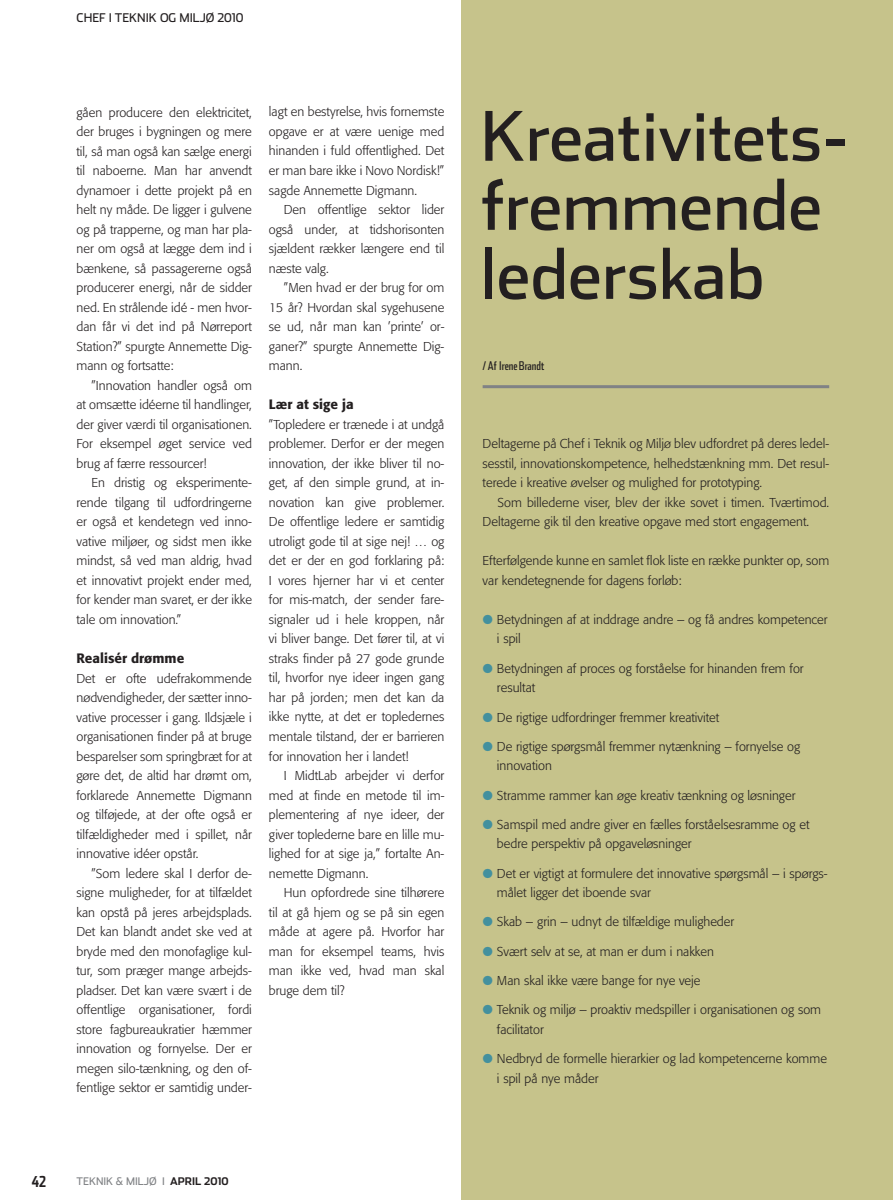
<style>
.page{position:relative;width:893px;height:1200px;background:#fff}
.page>*{position:absolute;margin:0;border:0;box-sizing:border-box;transform-origin:0 0}
.t1{font:68.25px/69px "Stainless";color:#231f20}
.t2{font:700 15px "Stainless Comp";color:#231f20}
.t3{font:500 13.5px "Formata";color:#231f20}
.t4{font:300 12.75px/19.5px "Formata";color:#231f20;text-align:justify}
.t5{font:12px "Stainless";color:#231f20}
.t6{font:12px "Stainless Comp";color:#231f20}
.t7{font:10.5px "Stainless";color:#808285}
.s1{font-weight:700;color:#231f20}
.s2{font-family:"Mathematical Pi Six";font-weight:400;color:#43909e}
</style>
<div class="page">
<div style="left:461px;top:0;width:432px;height:1199px;background:#c6c38b"></div>
<hr style="left:483px;top:385px;width:346px;height:3px;background:#808285">
<p class="t5" style="left:77px;top:11px;width:169px">CHEF I TEKNIK OG MILJØ 2010</p>
<p class="t4" style="left:77px;top:102px;width:177px">gåen producere den elektricitet, der bruges i bygningen og mere til, så man også kan sælge energi til naboerne. Man har anvendt dynamoer i dette projekt på en helt ny måde. De ligger i gulvene og på trapperne, og man har pla&shy;ner om også at lægge dem ind i bænkene, så passagererne også producerer energi, når de sidder ned. En strålende idé - men hvor&shy;dan får vi det ind på Nørreport Station?” spurgte Annemette Dig&shy;mann og fortsatte:</p>
<p class="t4" style="left:77px;top:375px;width:177px;text-indent:15px">”Innovation handler også om at omsætte idéerne til handlinger, der giver værdi til organisationen.<br>For eksempel øget service ved brug af færre ressourcer!</p>
<p class="t4" style="left:77px;top:473px;width:177px;text-indent:15px">En dristig og eksperimente&shy;rende tilgang til udfordringerne er også et kendetegn ved inno&shy;vative miljøer, og sidst men ikke mindst, så ved man aldrig, hvad et innovativt projekt ender med, for kender man svaret, er der ikke tale om innovation.”</p>
<p class="t3" style="left:77px;top:649px;width:109px">Realisér drømme</p>
<p class="t4" style="left:77px;top:668px;width:177px">Det er ofte udefrakommende nødvendigheder, der sætter inno&shy;vative processer i gang. Ildsjæle i organisationen finder på at bruge besparelser som springbræt for at gøre det, de altid har drømt om, forklarede Annemette Digmann og tilføjede, at der ofte også er tilfældigheder med i spillet, når innovative idéer opstår.</p>
<p class="t4" style="left:77px;top:863px;width:177px;text-indent:15px">”Som ledere skal I derfor de&shy;signe muligheder, for at tilfældet kan opstå på jeres arbejdsplads.<br>Det kan blandt andet ske ved at bryde med den monofaglige kul&shy;tur, som præger mange arbejds&shy;pladser. Det kan være svært i de offentlige organisationer, fordi store fagbureaukratier hæmmer innovation og fornyelse. Der er megen silo-tænkning, og den of&shy;fentlige sektor er samtidig under-</p>
<p class="t4" style="left:269px;top:102px;width:177px">lagt en bestyrelse, hvis fornemste opgave er at være uenige med hinanden i fuld offentlighed. Det er man bare ikke i Novo Nordisk!” sagde Annemette Digmann.</p>
<p class="t4" style="left:269px;top:200px;width:177px;text-indent:15px">Den offentlige sektor lider også under, at tidshorisonten sjældent rækker længere end til næste valg.</p>
<p class="t4" style="left:269px;top:278px;width:177px;text-indent:15px">”Men hvad er der brug for om 15 år? Hvordan skal sygehusene se ud, når man kan ’printe’ or&shy;ganer?” spurgte Annemette Dig&shy;mann.</p>
<p class="t3" style="left:269px;top:396px;width:86px">Lær at sige ja</p>
<p class="t4" style="left:269px;top:414px;width:177px">”Topledere er trænede i at undgå problemer. Derfor er der megen innovation, der ikke bliver til no&shy;get, af den simple grund, at in&shy;novation kan give problemer.<br>De offentlige ledere er samtidig utroligt gode til at sige nej! … og det er der en god forklaring på:<br>I vores hjerner har vi et center for mis-match, der sender fare&shy;signaler ud i hele kroppen, når vi bliver bange. Det fører til, at vi straks finder på 27 gode grunde til, hvorfor nye ideer ingen gang har på jorden; men det kan da ikke nytte, at det er topledernes mentale tilstand, der er barrieren for innovation her i landet!</p>
<p class="t4" style="left:269px;top:765px;width:177px;text-indent:15px">I MidtLab arbejder vi derfor med at finde en metode til im&shy;plementering af nye ideer, der giver toplederne bare en lille mu&shy;lighed for at sige ja,” fortalte An&shy;nemette Digmann.</p>
<p class="t4" style="left:269px;top:882px;width:177px;text-indent:15px">Hun opfordrede sine tilhørere til at gå hjem og se på sin egen måde at agere på. Hvorfor har man for eksempel teams, hvis man ikke ved, hvad man skal bruge dem til?</p>
<p class="t2" style="left:32px;top:1172px;width:16px">42</p>
<p class="t7" style="left:77px;top:1174px;width:153px">TEKNIK &amp; MILJØ I <span class="s1">APRIL 2010</span></p>
<h1 class="t1" style="left:480px;top:100px;width:369px">Kreativitets&shy;fremmende lederskab</h1>
<p class="t6" style="left:483px;top:359px;width:63px">/ Af Irene Brandt</p>
<p class="t4" style="left:483px;top:434px;width:348px">Deltagerne på Chef i Teknik og Miljø blev udfordret på deres ledel&shy;sesstil, innovationskompetence, helhedstænkning mm. Det resul&shy;terede i kreative øvelser og mulighed for prototyping.</p>
<p class="t4" style="left:483px;top:492px;width:348px;text-indent:15px">Som billederne viser, blev der ikke sovet i timen. Tværtimod.<br>Deltagerne gik til den kreative opgave med stort engagement.</p>
<p class="t4" style="left:483px;top:551px;width:348px">Efterfølgende kunne en samlet flok liste en række punkter op, som var kendetegnende for dagens forløb:</p>
<p class="t4" style="left:497px;top:609px;width:332px;text-indent:-14px"><span class="s2">d</span> Betydningen af at inddrage andre – og få andres kompetencer i spil</p>
<p class="t4" style="left:497px;top:658px;width:308px;text-indent:-14px"><span class="s2">d</span> Betydningen af proces og forståelse for hinanden frem for resultat</p>
<p class="t4" style="left:483px;top:707px;width:238px"><span class="s2">d</span> De rigtige udfordringer fremmer kreativitet</p>
<p class="t4" style="left:497px;top:736px;width:305px;text-indent:-14px"><span class="s2">d</span> De rigtige spørgsmål fremmer nytænkning – fornyelse og innovation</p>
<p class="t4" style="left:483px;top:785px;width:314px"><span class="s2">d</span> Stramme rammer kan øge kreativ tænkning og løsninger</p>
<p class="t4" style="left:497px;top:814px;width:314px;text-indent:-14px"><span class="s2">d</span> Samspil med andre giver en fælles forståelsesramme og et bedre perspektiv på opgaveløsninger</p>
<p class="t4" style="left:497px;top:863px;width:332px;text-indent:-14px"><span class="s2">d</span> Det er vigtigt at formulere det innovative spørgsmål – i spørgs&shy;målet ligger det iboende svar</p>
<p class="t4" style="left:483px;top:912px;width:253px"><span class="s2">d</span> Skab – grin – udnyt de tilfældige muligheder</p>
<p class="t4" style="left:483px;top:941px;width:233px"><span class="s2">d</span> Svært selv at se, at man er dum i nakken</p>
<p class="t4" style="left:483px;top:970px;width:219px"><span class="s2">d</span> Man skal ikke være bange for nye veje</p>
<p class="t4" style="left:497px;top:999px;width:326px;text-indent:-14px"><span class="s2">d</span> Teknik og miljø – proaktiv medspiller i organisationen og som facilitator</p>
<p class="t4" style="left:497px;top:1048px;width:332px;text-indent:-14px"><span class="s2">d</span> Nedbryd de formelle hierarkier og lad kompetencerne komme i spil på nye måder</p>
</div>
